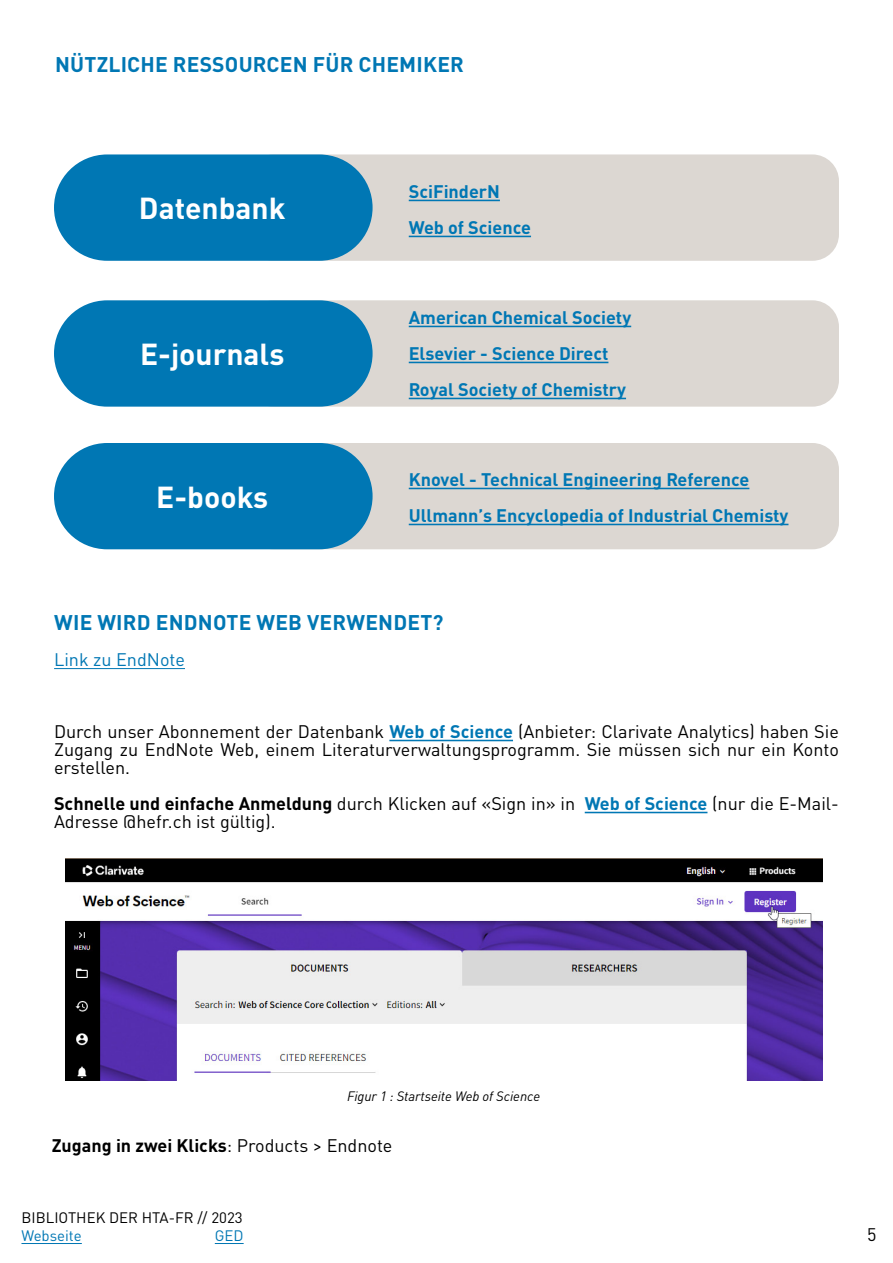
<style>
.page{position:relative;width:893px;height:1263px;background:#fff}
.page>*{position:absolute;margin:0;border:0;box-sizing:border-box;transform-origin:0 0}
.t1{font:700 30px "DINOT";color:#fff}
.t2{font:700 21px "DINOT";letter-spacing:.01em;color:#0077b4}
.t3{font:18px/18px "DINOT";color:#000;text-align:justify}
.t4{font:700 18px/36px "DINOT";color:#0077b4}
.t5{font:700 18px "DINOT";color:#000}
.t6{font:18px "DINOT";color:#0077b4}
.t7{font:15px "DINOT";color:#000}
.t8{font:15px "DINOT";color:#0077b4}
.t9{font:italic 13.5px "DINOT";letter-spacing:-.005em;color:#000}
.s1{font-weight:700;color:#0077b4}
.s2{font-weight:700}
.s3{font-weight:400}
</style>
<div class="page">
<hr style="left:21px;top:1243px;width:61px;height:1px;background:#0077b4">
<svg style="left:215px;top:1243px;width:29px;height:1px"></svg>
<div style="left:247px;top:300px;width:592px;height:107px;background:#dcd7d2;border-radius:27px"></div>
<hr style="left:409px;top:326px;width:222px;height:1px;background:#0077b4">
<hr style="left:409px;top:362px;width:199px;height:1px;background:#0077b4">
<hr style="left:409px;top:398px;width:217px;height:1px;background:#0077b4">
<div style="left:54px;top:300px;width:319px;height:107px;background:#0077b4;border-radius:53px"></div>
<div style="left:247px;top:443px;width:592px;height:106px;background:#dcd7d2;border-radius:27px"></div>
<hr style="left:409px;top:488px;width:340px;height:1px;background:#0077b4">
<hr style="left:409px;top:524px;width:379px;height:1px;background:#0077b4">
<div style="left:54px;top:443px;width:319px;height:106px;background:#0077b4;border-radius:53px"></div>
<div style="left:247px;top:154px;width:592px;height:107px;background:#dcd7d2;border-radius:27px"></div>
<hr style="left:409px;top:200px;width:91px;height:1px;background:#0077b4">
<hr style="left:409px;top:236px;width:122px;height:1px;background:#0077b4">
<div style="left:54px;top:154px;width:319px;height:107px;background:#0077b4;border-radius:53px"></div>
<hr style="left:54px;top:668px;width:131px;height:1px;background:#0077b4">
<hr style="left:389px;top:740px;width:124px;height:1px;background:#0077b4">
<hr style="left:585px;top:812px;width:122px;height:1px;background:#0077b4">
<img style="left:66px;top:858px;width:757px;height:222px">
<p class="t2" style="left:55px;top:48px;width:410px">NÜTZLICHE RESSOURCEN FÜR CHEMIKER</p>
<h1 class="t1" style="left:139px;top:185px;width:148px">Datenbank</h1>
<h1 class="t1" style="left:140px;top:331px;width:146px">E-journals</h1>
<h1 class="t1" style="left:156px;top:473px;width:113px">E-books</h1>
<p class="t4" style="left:409px;top:172px;width:124px">SciFinderN<br>Web of Science</p>
<p class="t4" style="left:409px;top:298px;width:224px">American Chemical Society<br>Elsevier - Science Direct<br>Royal Society of Chemistry</p>
<p class="t4" style="left:409px;top:460px;width:381px">Knovel - Technical Engineering Reference<br>Ullmann’s Encyclopedia of Industrial Chemisty</p>
<p class="t2" style="left:54px;top:606px;width:391px">WIE WIRD ENDNOTE WEB VERWENDET?</p>
<p class="t6" style="left:54px;top:646px;width:132px">Link zu EndNote</p>
<p class="t3" style="left:54px;top:721px;width:786px">Durch unser Abonnement der Datenbank <span class="s1">Web of Science</span> (Anbieter: Clarivate Analytics) haben Sie Zugang zu EndNote Web, einem Literaturverwaltungsprogramm. Sie müssen sich nur ein Konto erstellen.</p>
<p class="t3" style="left:54px;top:793px;width:786px"><span class="s2">Schnelle und einfache Anmeldung</span> durch Klicken auf «Sign in» in <span class="s1">Web of Science</span> (nur die E-Mail-<br>Adresse @hefr.ch ist gültig).</p>
<p class="t9" style="left:347px;top:1086px;width:195px">Figur 1 : Startseite Web of Science</p>
<p class="t5" style="left:52px;top:1131px;width:342px">Zugang in zwei Klicks<span class="s3">: Products &gt; Endnote</span></p>
<p class="t7" style="left:21px;top:1206px;width:223px">BIBLIOTHEK DER HTA-FR // 2023</p>
<p class="t8" style="left:21px;top:1224px;width:62px">Webseite</p>
<p class="t8" style="left:215px;top:1224px;width:30px">GED</p>
<p class="t3" style="left:867px;top:1224px;width:11px">5</p>
</div>
